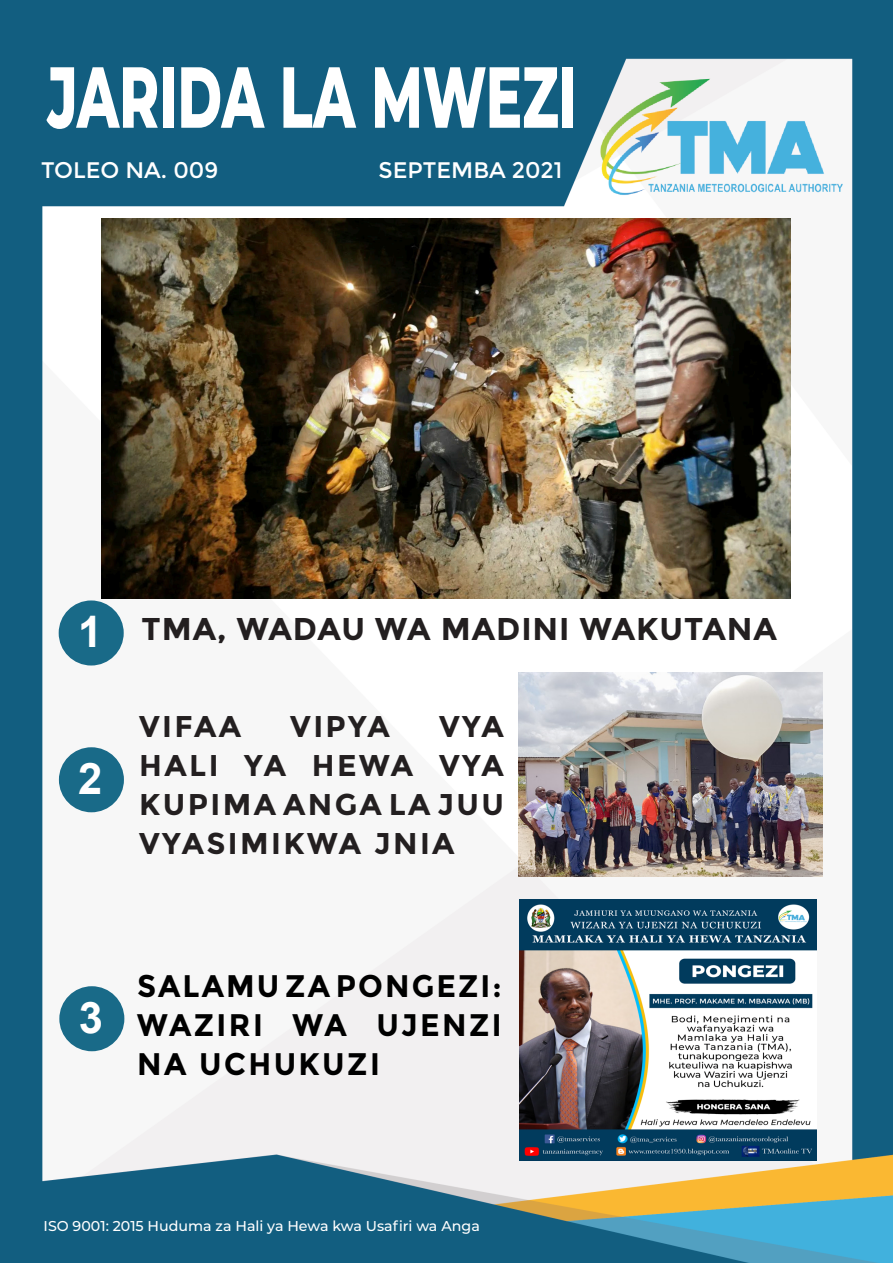
<style>
.page{position:relative;width:893px;height:1263px;background:#fff}
.page>*{position:absolute;margin:0;border:0;box-sizing:border-box;transform-origin:0 0}
.t1{font:800 86.4px "Montserrat";color:#fff;scale:.63 1}
.t2{font:700 43.5px "Arial";color:#fff}
.t3{font:700 31.5px "Montserrat";letter-spacing:.03em;color:#231f20}
.t4{font:700 31.2px/39px "Montserrat";letter-spacing:.08em;color:#000;text-align:justify;scale:.96 1}
.t5{font:700 30px/39px "Montserrat";letter-spacing:.08em;color:#231f20;text-align:justify}
.t6{font:22.5px "Montserrat";color:#fff}
.t7{font:500 14.25px "Montserrat";color:#fff}
</style>
<div class="page">
<img style="left:0;top:0;width:893px;height:1263px">
<div style="left:59px;top:747px;width:65px;height:65px;background:#196a88;border-radius:50%"></div>
<div style="left:59px;top:600px;width:65px;height:65px;background:#196a88;border-radius:50%"></div>
<div style="left:59px;top:986px;width:65px;height:65px;background:#196a88;border-radius:50%"></div>
<img style="left:519px;top:673px;width:304px;height:203px">
<img style="left:519px;top:899px;width:298px;height:261px">
<img style="left:101px;top:218px;width:689px;height:380px">
<p class="t1" style="left:47px;top:34px;width:842px">JARIDA LA MWEZI</p>
<p class="t6" style="left:41px;top:157px;width:179px">TOLEO NA. 009</p>
<p class="t6" style="left:379px;top:157px;width:185px">SEPTEMBA 2021</p>
<p class="t2" style="left:78px;top:603px;width:26px">1</p>
<p class="t2" style="left:78px;top:750px;width:26px">2</p>
<p class="t3" style="left:142px;top:610px;width:637px">TMA, WADAU WA MADINI WAKUTANA</p>
<p class="t5" style="left:139px;top:707px;width:103px">VIFAA</p>
<p class="t5" style="left:290px;top:707px;width:101px">VIPYA</p>
<p class="t5" style="left:139px;top:707px;width:366px;text-indent:300px">VYA HALI YA HEWA VYA KUPIMA ANGA LA JUU VYASIMIKWA JNIA</p>
<p class="t2" style="left:79px;top:989px;width:26px">3</p>
<p class="t4" style="left:137px;top:967px;width:381px">SALAMU ZA PONGEZI:<br>WAZIRI WA UJENZI NA UCHUKUZI</p>
<p class="t7" style="left:44px;top:1216px;width:438px">ISO 9001: 2015 Huduma za Hali ya Hewa kwa Usafiri wa Anga</p>
</div>
